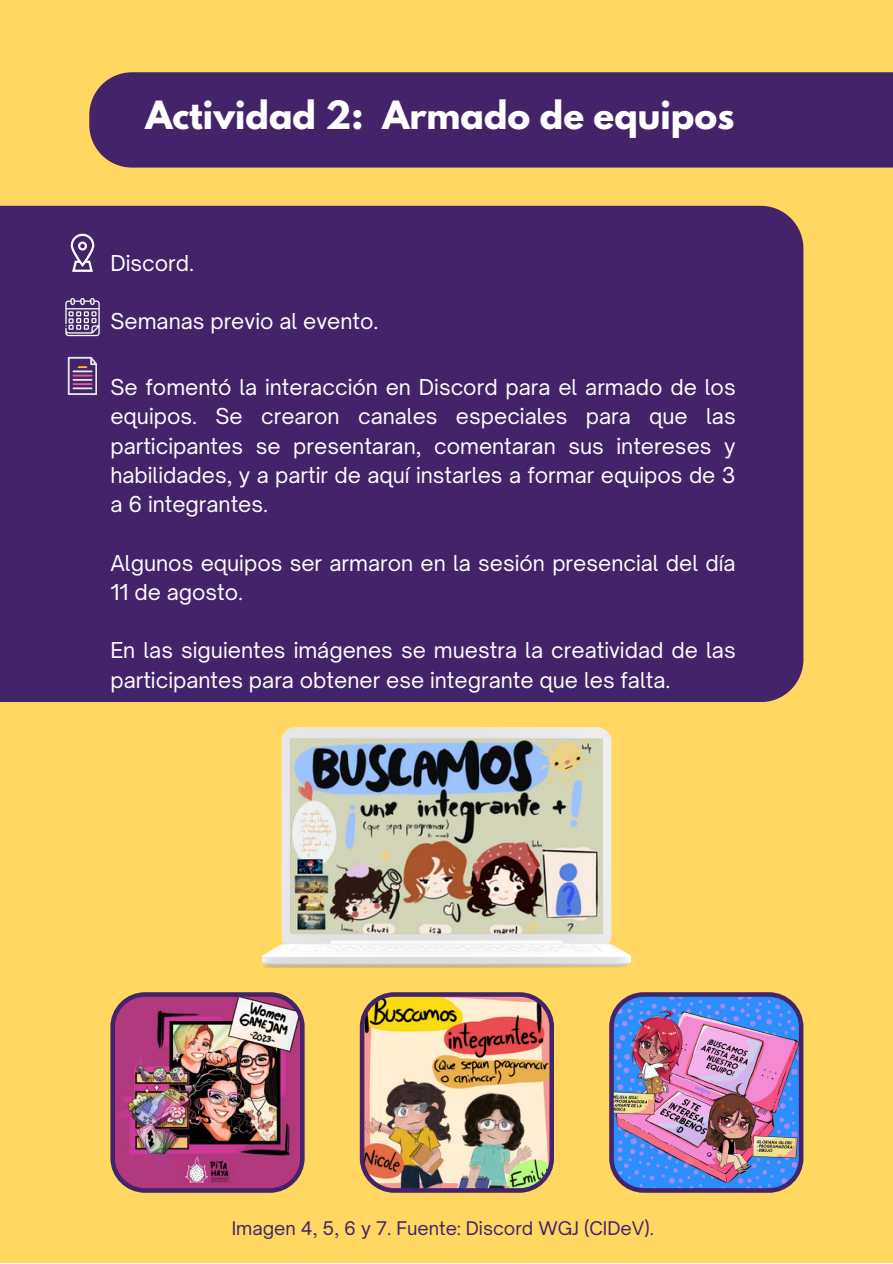
<style>
.page{position:relative;width:893px;height:1264px;background:#fff}
.page>*{position:absolute;margin:0;border:0;box-sizing:border-box;transform-origin:0 0}
.t1{font:700 34.5px "League Spartan";color:#fff}
.t2{font:21px/29.2px "Open Sauce One";color:#fff}
.t3{font:18px "Open Sauce One";color:#432369}
</style>
<div class="page">
<div style="left:0;top:0;width:892px;height:1262px;background:#ffd761"></div>
<div style="left:89px;top:72px;width:803px;height:96px;background:#432369"></div>
<div style="left:0;top:206px;width:803px;height:496px;background:#432369"></div>
<svg style="left:71px;top:234px;width:23px;height:38px"></svg>
<svg style="left:65px;top:298px;width:35px;height:38px"></svg>
<svg style="left:68px;top:357px;width:29px;height:38px"></svg>
<hr style="left:72px;top:379px;width:20px;height:2px;background:#e4e9ea">
<hr style="left:72px;top:383px;width:20px;height:2px;background:#e9589c">
<hr style="left:72px;top:387px;width:20px;height:2px;background:#e4e9ea">
<img style="left:110px;top:992px;width:194px;height:200px">
<img style="left:360px;top:992px;width:194px;height:200px">
<img style="left:609px;top:992px;width:194px;height:200px">
<img style="left:262px;top:727px;width:368px;height:240px">
<p class="t1" style="left:145px;top:98px;width:590px">Actividad 2: Armado de equipos</p>
<p class="t2" style="left:110px;top:248px;width:85px">Discord.</p>
<p class="t2" style="left:110px;top:307px;width:270px">Semanas previo al evento.</p>
<p class="t2" style="left:110px;top:372px;width:626px;text-align:justify">Se fomentó la interacción en Discord para el armado de los equipos. Se crearon canales especiales para que las participantes se presentaran, comentaran sus intereses y habilidades, y a partir de aquí instarles a formar equipos de 3 a 6 integrantes.</p>
<p class="t2" style="left:110px;top:548px;width:626px">Algunos equipos ser armaron en la sesión presencial del día<br>11 de agosto.</p>
<p class="t2" style="left:110px;top:635px;width:626px">En las siguientes imágenes se muestra la creatividad de las participantes para obtener ese integrante que les falta.</p>
<p class="t3" style="left:232px;top:1216px;width:424px">Imagen 4, 5, 6 y 7. Fuente: Discord WGJ (CIDeV).</p>
</div>
